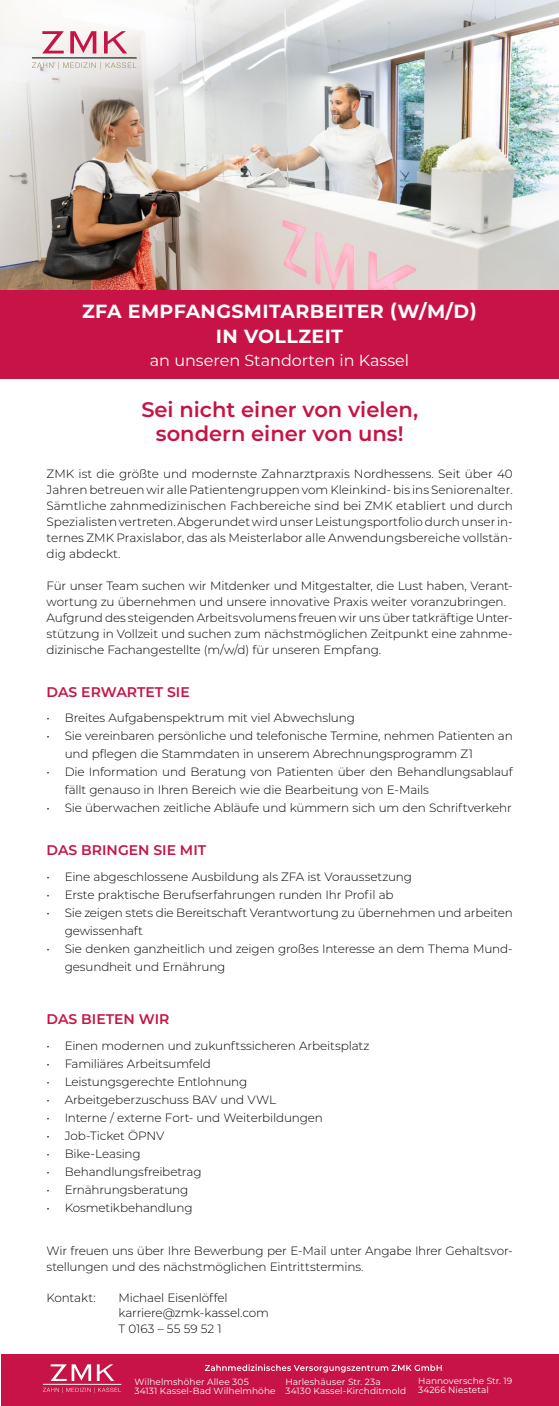
<style>
.page{position:relative;width:559px;height:1406px;background:#fff}
.page>*{position:absolute;margin:0;border:0;box-sizing:border-box;transform-origin:0 0}
.t1{font:600 21px/24px "Montserrat";color:#c71345;text-align:center}
.t2{font:700 19px/25px "Montserrat";letter-spacing:.02em;color:#fff;text-align:center}
.t3{font:16px "Montserrat";color:#fff}
.t4{font:600 14px "Montserrat";color:#c71345}
.t5{font:300 12px/16px "Montserrat";letter-spacing:-.01em;color:#000}
.t6{font:9px/9px "Montserrat";letter-spacing:.005em;color:#fff}
</style>
<div class="page">
<img style="left:0;top:0;width:558px;height:291px">
<svg style="left:104px;top:31px;width:23px;height:22px"></svg>
<svg style="left:42px;top:31px;width:22px;height:22px"></svg>
<svg style="left:70px;top:31px;width:26px;height:22px"></svg>
<svg style="left:32px;top:62px;width:104px;height:7px"></svg>
<hr style="left:32px;top:58px;width:105px;height:1px;background:#000">
<div style="left:0;top:291px;width:558px;height:88px;background:#c71345"></div>
<div style="left:0;top:1354px;width:558px;height:51px;background:#c71345"></div>
<svg style="left:97px;top:1364px;width:17px;height:16px"></svg>
<svg style="left:51px;top:1364px;width:40px;height:16px"></svg>
<svg style="left:43px;top:1387px;width:78px;height:5px"></svg>
<hr style="left:43px;top:1384px;width:78px;height:1px;background:#f6f6f6">
<svg style="left:205px;top:1364px;width:236px;height:8px"></svg>
<h2 class="t2" style="left:82px;top:297px;width:396px">ZFA EMPFANGSMITARBEITER (W/M/D)<br>IN VOLLZEIT</h2>
<h3 class="t3" style="left:150px;top:349px;width:261px">an unseren Standorten in Kassel</h3>
<h1 class="t1" style="left:141px;top:397px;width:278px">Sei nicht einer von vielen, sondern einer von uns!</h1>
<p class="t5" style="left:47px;top:465px;width:467px;text-align:justify">ZMK ist die größte und modernste Zahnarztpraxis Nordhessens. Seit über 40<br>Jahren betreuen wir alle Patientengruppen vom Kleinkind- bis ins Seniorenalter.<br>Sämtliche zahnmedizinischen Fachbereiche sind bei ZMK etabliert und durch Spezialisten vertreten. Abgerundet wird unser Leistungsportfolio durch unser in&shy;ternes ZMK Praxislabor, das als Meisterlabor alle Anwendungsbereiche vollstän&shy;dig abdeckt.</p>
<p class="t5" style="left:47px;top:577px;width:467px">Für unser Team suchen wir Mitdenker und Mitgestalter, die Lust haben, Verant&shy;wortung zu übernehmen und unsere innovative Praxis weiter voranzubringen.<br>Aufgrund des steigenden Arbeitsvolumens freuen wir uns über tatkräftige Unter&shy;stützung in Vollzeit und suchen zum nächstmöglichen Zeitpunkt eine zahnme&shy;dizinische Fachangestellte (m/w/d) für unseren Empfang.</p>
<p class="t4" style="left:47px;top:682px;width:145px">DAS ERWARTET SIE</p>
<p class="t5" style="left:47px;top:709px;width:309px">• Breites Aufgabenspektrum mit viel Abwechslung</p>
<p class="t5" style="left:65px;top:726px;width:449px;line-height:18px;text-indent:-18px">• Sie vereinbaren persönliche und telefonische Termine, nehmen Patienten an und pflegen die Stammdaten in unserem Abrechnungsprogramm Z1</p>
<p class="t5" style="left:65px;top:762px;width:449px;line-height:18px;text-indent:-18px">• Die Information und Beratung von Patienten über den Behandlungsablauf fällt genauso in Ihren Bereich wie die Bearbeitung von E-Mails</p>
<p class="t5" style="left:47px;top:799px;width:466px">• Sie überwachen zeitliche Abläufe und kümmern sich um den Schriftverkehr</p>
<p class="t4" style="left:47px;top:840px;width:161px">DAS BRINGEN SIE MIT</p>
<p class="t5" style="left:47px;top:868px;width:367px">• Eine abgeschlossene Ausbildung als ZFA ist Voraussetzung</p>
<p class="t5" style="left:47px;top:886px;width:348px">• Erste praktische Berufserfahrungen runden Ihr Profil ab</p>
<p class="t5" style="left:65px;top:903px;width:449px;line-height:18px;text-indent:-18px">• Sie zeigen stets die Bereitschaft Verantwortung zu übernehmen und arbeiten gewissenhaft</p>
<p class="t5" style="left:65px;top:939px;width:449px;line-height:18px;text-indent:-18px">• Sie denken ganzheitlich und zeigen großes Interesse an dem Thema Mund&shy;gesundheit und Ernährung</p>
<p class="t4" style="left:47px;top:1009px;width:124px">DAS BIETEN WIR</p>
<p class="t5" style="left:47px;top:1037px;width:324px">• Einen modernen und zukunftssicheren Arbeitsplatz</p>
<p class="t5" style="left:47px;top:1055px;width:166px">• Familiäres Arbeitsumfeld</p>
<p class="t5" style="left:47px;top:1073px;width:202px">• Leistungsgerechte Entlohnung</p>
<p class="t5" style="left:47px;top:1091px;width:231px">• Arbeitgeberzuschuss BAV und VWL</p>
<p class="t5" style="left:47px;top:1109px;width:278px">• Interne / externe Fort- und Weiterbildungen</p>
<p class="t5" style="left:47px;top:1127px;width:119px">• Job-Ticket ÖPNV</p>
<p class="t5" style="left:47px;top:1145px;width:96px">• Bike-Leasing</p>
<p class="t5" style="left:47px;top:1163px;width:156px">• Behandlungsfreibetrag</p>
<p class="t5" style="left:47px;top:1181px;width:143px">• Ernährungsberatung</p>
<p class="t5" style="left:47px;top:1199px;width:147px">• Kosmetikbehandlung</p>
<p class="t5" style="left:46px;top:1242px;width:467px;line-height:15.5px">Wir freuen uns über Ihre Bewerbung per E-Mail unter Angabe Ihrer Gehaltsvor&shy;stellungen und des nächstmöglichen Eintrittstermins.</p>
<p class="t5" style="left:46px;top:1289px;width:51px">Kontakt:</p>
<p class="t5" style="left:118px;top:1289px;width:152px;line-height:15.5px">Michael Eisenlöffel karriere@zmk-kassel.com<br>T 0163 – 55 59 52 1</p>
<p class="t6" style="left:134px;top:1376px;width:142px">Wilhelmshöher Allee 305<br>34131 Kassel-Bad Wilhelmhöhe</p>
<p class="t6" style="left:418px;top:1375px;width:95px">Hannoversche Str. 19<br>34266 Niestetal</p>
<p class="t6" style="left:285px;top:1376px;width:122px">Harleshäuser Str. 23a<br>34130 Kassel-Kirchditmold</p>
</div>
